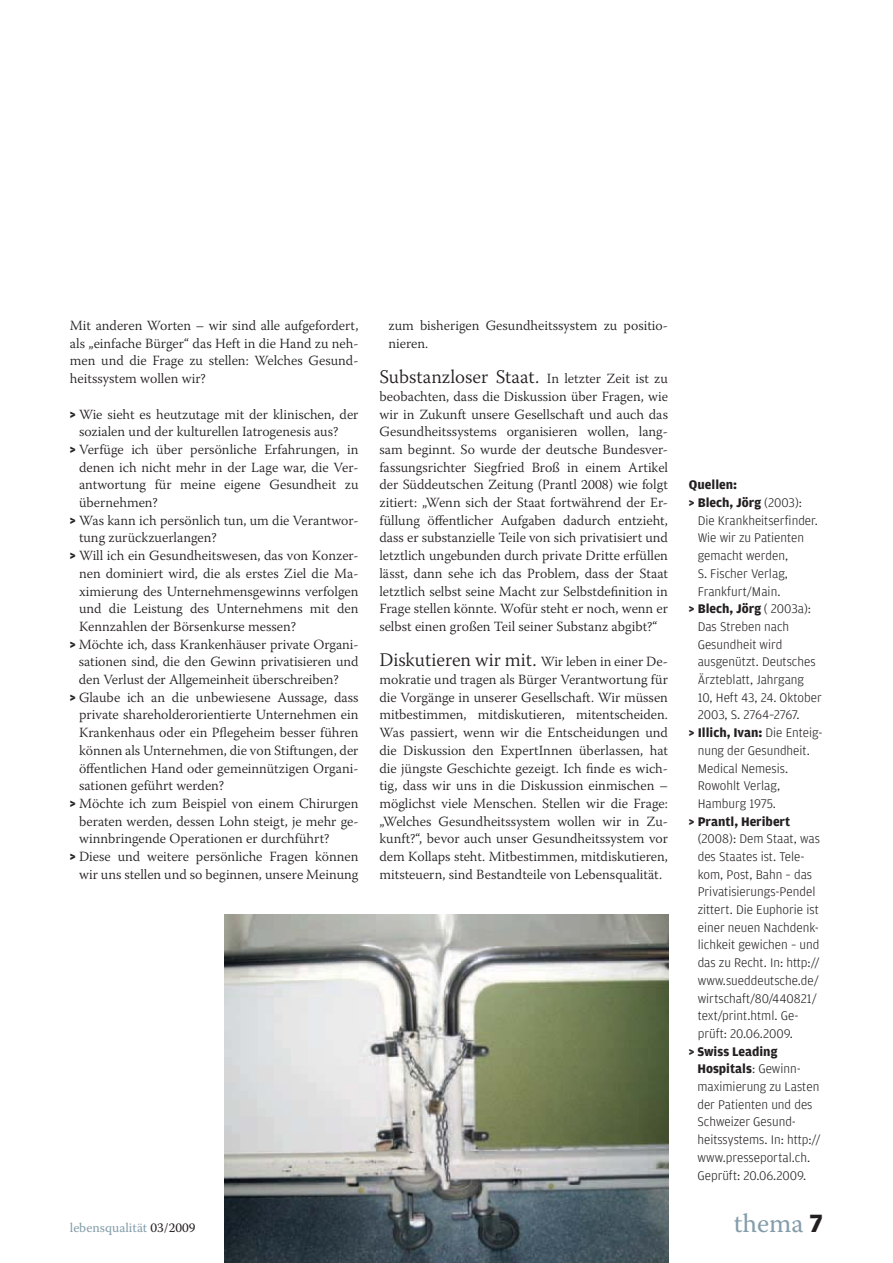
<style>
.page{position:relative;width:893px;height:1263px;background:#fff}
.page>*{position:absolute;margin:0;border:0;box-sizing:border-box;transform-origin:0 0}
.t1{font:26.55px "Warnock Pro";color:#849daa}
.t2{font:300 19.2px "Warnock Pro";color:#231f20}
.t3{font:300 13.95px/17.7px "Warnock Pro";color:#231f20;text-align:justify}
.t4{font:300 13.35px/17.7px "Amplitude";color:#231f20}
.t5{font:700 13.35px "Amplitude";color:#231f20}
.t6{font:13.35px "Warnock Pro";color:#849daa}
.s1{font-family:"Amplitude";font-weight:700}
.s2{font-size:13.95px}
.s3{font-weight:300}
.s4{font-weight:700}
.s5{color:#231f20}
.s6{font-family:"Amplitude";font-weight:700;color:#231f20}
</style>
<div class="page">
<img style="left:225px;top:914px;width:443px;height:349px">
<p class="t3" style="left:70px;top:318px;width:290px">Mit anderen Worten – wir sind alle aufgefordert, als „einfache Bürger“ das Heft in die Hand zu neh&shy;men und die Frage zu stellen: Welches Gesund&shy;heitssystem wollen wir?</p>
<p class="t3" style="left:70px;top:406px;width:290px"><span class="s1">&gt;</span> Wie sieht es heutzutage mit der klinischen, der</p>
<p class="t3" style="left:79px;top:424px;width:261px">sozialen und der kulturellen Iatrogenesis aus?</p>
<p class="t3" style="left:70px;top:442px;width:290px"><span class="s1">&gt;</span> Verfüge ich über persönliche Erfahrungen, in</p>
<p class="t3" style="left:79px;top:459px;width:281px">denen ich nicht mehr in der Lage war, die Ver-</p>
<p class="t3" style="left:79px;top:477px;width:281px">antwortung für meine eigene Gesundheit zu</p>
<p class="t3" style="left:79px;top:495px;width:80px">übernehmen?</p>
<p class="t3" style="left:70px;top:513px;width:290px"><span class="s1">&gt;</span> Was kann ich persönlich tun, um die Verantwor-</p>
<p class="t3" style="left:79px;top:530px;width:139px">tung zurückzuerlangen?</p>
<p class="t3" style="left:70px;top:548px;width:290px"><span class="s1">&gt;</span> Will ich ein Gesundheitswesen, das von Konzer-</p>
<p class="t3" style="left:79px;top:566px;width:281px">nen dominiert wird, die als erstes Ziel die Ma-</p>
<p class="t3" style="left:79px;top:583px;width:281px">ximierung des Unternehmensgewinns verfolgen</p>
<p class="t3" style="left:79px;top:601px;width:281px">und die Leistung des Unternehmens mit den</p>
<p class="t3" style="left:79px;top:619px;width:219px">Kennzahlen der Börsenkurse messen?</p>
<p class="t3" style="left:70px;top:636px;width:290px"><span class="s1">&gt;</span> Möchte ich, dass Krankenhäuser private Organi-</p>
<p class="t3" style="left:79px;top:654px;width:281px">sationen sind, die den Gewinn privatisieren und</p>
<p class="t3" style="left:79px;top:672px;width:261px">den Verlust der Allgemeinheit überschreiben?</p>
<p class="t3" style="left:70px;top:690px;width:290px"><span class="s1">&gt;</span> Glaube ich an die unbewiesene Aussage, dass</p>
<p class="t3" style="left:79px;top:707px;width:281px">private shareholderorientierte Unternehmen ein</p>
<p class="t3" style="left:79px;top:725px;width:281px">Krankenhaus oder ein Pflegeheim besser führen</p>
<p class="t3" style="left:79px;top:743px;width:281px">können als Unternehmen, die von Stiftungen, der</p>
<p class="t3" style="left:79px;top:760px;width:281px">öffentlichen Hand oder gemeinnützigen Organi-</p>
<p class="t3" style="left:79px;top:778px;width:147px">sationen geführt werden?</p>
<p class="t3" style="left:70px;top:796px;width:290px"><span class="s1">&gt;</span> Möchte ich zum Beispiel von einem Chirurgen</p>
<p class="t3" style="left:79px;top:813px;width:281px">beraten werden, dessen Lohn steigt, je mehr ge-</p>
<p class="t3" style="left:79px;top:831px;width:252px">winnbringende Operationen er durchführt?</p>
<p class="t3" style="left:70px;top:849px;width:290px"><span class="s1">&gt;</span> Diese und weitere persönliche Fragen können</p>
<p class="t3" style="left:79px;top:867px;width:281px">wir uns stellen und so beginnen, unsere Meinung</p>
<p class="t3" style="left:388px;top:318px;width:281px">zum bisherigen Gesundheitssystem zu positio&shy;nieren.</p>
<h2 class="t2" style="left:379px;top:369px;width:290px">Substanzloser Staat. <span class="s2">In letzter Zeit ist zu</span></h2>
<p class="t3" style="left:379px;top:389px;width:290px">beobachten, dass die Diskussion über Fragen, wie wir in Zukunft unsere Gesellschaft und auch das Gesundheitssystems organisieren wollen, lang&shy;sam beginnt. So wurde der deutsche Bundesver&shy;fassungsrichter Siegfried Broß in einem Artikel der Süddeutschen Zeitung (Prantl 2008) wie folgt zitiert: „Wenn sich der Staat fortwährend der Er&shy;füllung öffentlicher Aufgaben dadurch entzieht, dass er substanzielle Teile von sich privatisiert und letztlich ungebunden durch private Dritte erfüllen lässt, dann sehe ich das Problem, dass der Staat letztlich selbst seine Macht zur Selbstdefinition in Frage stellen könnte. Wofür steht er noch, wenn er selbst einen großen Teil seiner Substanz abgibt?“</p>
<h2 class="t2" style="left:379px;top:652px;width:290px">Diskutieren wir mit. <span class="s2">Wir leben in einer De-</span></h2>
<p class="t3" style="left:379px;top:672px;width:290px">mokratie und tragen als Bürger Verantwortung für die Vorgänge in unserer Gesellschaft. Wir müssen mitbestimmen, mitdiskutieren, mitentscheiden.<br>Was passiert, wenn wir die Entscheidungen und die Diskussion den ExpertInnen überlassen, hat die jüngste Geschichte gezeigt. Ich finde es wich&shy;tig, dass wir uns in die Diskussion einmischen – möglichst viele Menschen. Stellen wir die Frage: „Welches Gesundheitssystem wollen wir in Zu&shy;kunft?“, bevor auch unser Gesundheitssystem vor dem Kollaps steht. Mitbestimmen, mitdiskutieren, mitsteuern, sind Bestandteile von Lebensqualität.</p>
<p class="t5" style="left:689px;top:480px;width:50px">Quellen:</p>
<p class="t5" style="left:689px;top:497px;width:115px">&gt; Blech, Jörg <span class="s3">(2003):</span></p>
<p class="t4" style="left:698px;top:512px;width:122px">Die Krankheitserfinder.</p>
<p class="t4" style="left:698px;top:530px;width:108px">Wie wir zu Patienten</p>
<p class="t4" style="left:698px;top:548px;width:92px">gemacht werden,</p>
<p class="t4" style="left:698px;top:565px;width:92px">S. Fischer Verlag,</p>
<p class="t4" style="left:698px;top:583px;width:84px">Frankfurt/Main.</p>
<p class="t5" style="left:689px;top:604px;width:124px">&gt; Blech, Jörg <span class="s3">( 2003a):</span></p>
<p class="t4" style="left:698px;top:618px;width:93px">Das Streben nach</p>
<p class="t4" style="left:698px;top:636px;width:86px">Gesundheit wird</p>
<p class="t4" style="left:698px;top:654px;width:119px">ausgenützt. Deutsches</p>
<p class="t4" style="left:698px;top:672px;width:108px">Ärzteblatt, Jahrgang</p>
<p class="t4" style="left:698px;top:689px;width:126px">10, Heft 43, 24. Oktober</p>
<p class="t4" style="left:698px;top:707px;width:103px">2003, S. 2764–2767.</p>
<p class="t5" style="left:689px;top:728px;width:135px">&gt; Illich, Ivan: <span class="s3">Die Enteig-</span></p>
<p class="t4" style="left:698px;top:742px;width:114px">nung der Gesundheit.</p>
<p class="t4" style="left:698px;top:760px;width:92px">Medical Nemesis.</p>
<p class="t4" style="left:698px;top:778px;width:84px">Rowohlt Verlag,</p>
<p class="t4" style="left:698px;top:795px;width:80px">Hamburg 1975.</p>
<p class="t5" style="left:689px;top:816px;width:103px">&gt; Prantl, Heribert</p>
<p class="t4" style="left:698px;top:831px;width:124px">(2008): Dem Staat, was des Staates ist. Tele&shy;kom, Post, Bahn – das<br>Privatisierungs-Pendel zittert. Die Euphorie ist einer neuen Nachdenk&shy;lichkeit gewichen – und das zu Recht. In: http:// www.sueddeutsche.de/ wirtschaft/80/440821/ text/print.html. Ge&shy;prüft: 20.06.2009.</p>
<p class="t4" style="left:697px;top:1043px;width:125px;text-indent:-8px"><span class="s4">&gt; Swiss Leading<br>Hospitals</span>: Gewinn&shy;maximierung zu Lasten der Patienten und des<br>Schweizer Gesund&shy;heitssystems. In: http:// www.presseportal.ch.<br>Geprüft: 20.06.2009.</p>
<p class="t6" style="left:70px;top:1220px;width:127px">lebensqualität <span class="s5">03/2009</span></p>
<h1 class="t1" style="left:734px;top:1208px;width:90px">thema <span class="s6">7</span></h1>
</div>
